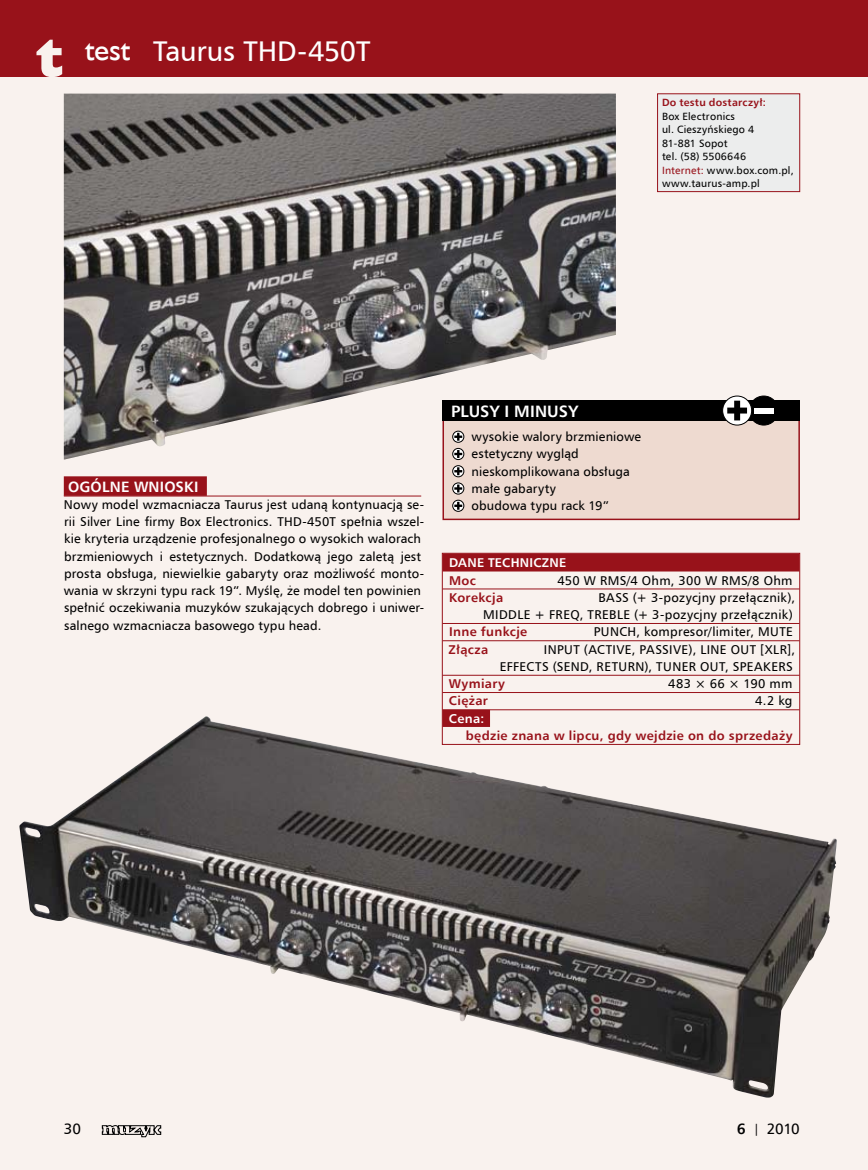
<style>
.page{position:relative;width:868px;height:1170px;background:#fff}
.page>*{position:absolute;margin:0;border:0;box-sizing:border-box;transform-origin:0 0}
.t1{font:28.5px "Humnst 777 EU";letter-spacing:-.01em;color:#fff}
.t2{font:700 16.5px "Humnst 777 EU";letter-spacing:.01em;color:#fff}
.t3{font:700 15px "Humnst 777 EU";letter-spacing:.01em;color:#fff}
.t4{font:15px "Humnst 777 EU";letter-spacing:-.025em;color:#000}
.t5{font:12.75px/17.2px "Humnst 777 EU";letter-spacing:.015em;color:#000}
.t6{font:700 12.75px "Humnst 777 EU";letter-spacing:.025em;color:#98121a}
.t7{font:700 12.75px "Humnst 777 EU";letter-spacing:.02em;color:#fff}
.t8{font:10.5px/13.5px "Humnst 777 EU";letter-spacing:.02em;color:#000}
.t9{font:700 10.5px "Humnst 777 EU";letter-spacing:.025em;color:#98121a}
.s1{font-family:"Humanst 521 X Bd EU";font-size:54px;color:#f9f2ee}
.s2{font-family:"Humanst 521 EU";font-size:30px}
.s3{color:#98121a}
.s4{font-weight:700}
.s5{font-size:12px}
</style>
<div class="page">
<div style="left:0;top:0;width:867px;height:1169px;background:#f9f2ee"></div>
<div style="left:657px;top:94px;width:142px;height:97px;background:#eceded"></div>
<div style="left:657px;top:94px;width:142px;height:98px;border:1px solid #98121a"></div>
<img style="left:64px;top:94px;width:552px;height:365px">
<img style="left:19px;top:716px;width:817px;height:381px">
<div style="left:64px;top:476px;width:143px;height:20px;background:#98121a"></div>
<hr style="left:64px;top:495px;width:357px;height:1px;background:#98121a">
<div style="left:442px;top:553px;width:357px;height:191px;background:#f9f2ee"></div>
<div style="left:442px;top:553px;width:357px;height:18px;background:#98121a"></div>
<hr style="left:442px;top:588px;width:357px;height:1px;background:#98121a">
<hr style="left:442px;top:623px;width:357px;height:1px;background:#98121a">
<hr style="left:442px;top:640px;width:357px;height:1px;background:#98121a">
<hr style="left:442px;top:675px;width:357px;height:1px;background:#98121a">
<hr style="left:442px;top:692px;width:357px;height:1px;background:#98121a">
<hr style="left:442px;top:709px;width:357px;height:1px;background:#98121a">
<div style="left:442px;top:709px;width:48px;height:18px;background:#98121a"></div>
<div style="left:442px;top:553px;width:357px;height:191px;border:1px solid #98121a"></div>
<div style="left:443px;top:420px;width:356px;height:99px;background:#eedad0"></div>
<div style="left:452px;top:431px;width:12px;height:11px;border:1px solid #000;border-radius:50%"></div>
<svg style="left:454px;top:433px;width:8px;height:7px"></svg>
<div style="left:452px;top:448px;width:12px;height:11px;border:1px solid #000;border-radius:50%"></div>
<svg style="left:454px;top:450px;width:8px;height:8px"></svg>
<div style="left:452px;top:465px;width:12px;height:12px;border:1px solid #000;border-radius:50%"></div>
<svg style="left:454px;top:467px;width:8px;height:8px"></svg>
<div style="left:452px;top:482px;width:12px;height:12px;border:1px solid #000;border-radius:50%"></div>
<svg style="left:454px;top:484px;width:8px;height:8px"></svg>
<div style="left:452px;top:500px;width:12px;height:11px;border:1px solid #000;border-radius:50%"></div>
<svg style="left:454px;top:502px;width:8px;height:7px"></svg>
<div style="left:442px;top:419px;width:357px;height:101px;border:2px solid #98121a"></div>
<div style="left:442px;top:400px;width:357px;height:21px;background:#000"></div>
<div style="left:749px;top:396px;width:29px;height:29px;background:#000;border-radius:50%"></div>
<div style="left:748px;top:395px;width:30px;height:30px;border:1px solid #000;border-radius:50%"></div>
<div style="left:753px;top:407px;width:20px;height:6px;background:#fff"></div>
<svg style="left:722px;top:396px;width:29px;height:29px"></svg>
<div style="left:722px;top:395px;width:30px;height:30px;border:1px solid #000;border-radius:50%"></div>
<svg style="left:727px;top:400px;width:20px;height:20px"></svg>
<svg style="left:102px;top:1125px;width:59px;height:11px"></svg>
<div style="left:0;top:0;width:867px;height:77px;background:#98121a"></div>
<h1 class="t1" style="left:37px;top:33px;width:335px"><span class="s1">t</span> <span class="s2">test</span> Taurus THD-450T</h1>
<p class="t9" style="left:662px;top:96px;width:105px">Do testu dostarczył:</p>
<p class="t8" style="left:662px;top:109px;width:133px">Box Electronics<br>ul. Cieszyńskiego 4<br>81-881 Sopot<br>tel. (58) 5506646<br><span class="s3">Internet:</span> www.box.com.pl, www.taurus-amp.pl</p>
<p class="t3" style="left:68px;top:477px;width:132px">OGÓLNE WNIOSKI</p>
<p class="t5" style="left:64px;top:495px;width:362px">Nowy model wzmacniacza Taurus jest udaną kontynuacją se&shy;rii Silver Line firmy Box Electronics. THD-450T spełnia wszel&shy;kie kryteria urządzenie profesjonalnego o wysokich walorach brzmieniowych i estetycznych. Dodatkową jego zaletą jest prosta obsługa, niewielkie gabaryty oraz możliwość monto&shy;wania w skrzyni typu rack 19”. Myślę, że model ten powinien spełnić oczekiwania muzyków szukających dobrego i uniwer&shy;salnego wzmacniacza basowego typu head.</p>
<p class="t2" style="left:451px;top:400px;width:129px">PLUSY I MINUSY</p>
<p class="t5" style="left:471px;top:427px;width:171px">wysokie walory brzmieniowe estetyczny wygląd nieskomplikowana obsługa małe gabaryty<br>obudowa typu rack 19”</p>
<p class="t7" style="left:449px;top:554px;width:119px">DANE TECHNICZNE</p>
<p class="t6" style="left:449px;top:572px;width:29px">Moc</p>
<p class="t5" style="left:557px;top:571px;width:236px">450 W RMS/4 Ohm, 300 W RMS/8 Ohm</p>
<p class="t6" style="left:449px;top:589px;width:55px">Korekcja</p>
<p class="t5" style="left:483px;top:588px;width:313px;text-align:right">BASS (+ 3-pozycjny przełącznik),<br>MIDDLE + FREQ, TREBLE (+ 3-pozycjny przełącznik)</p>
<p class="t6" style="left:449px;top:623px;width:80px">Inne funkcje</p>
<p class="t5" style="left:593px;top:623px;width:201px">PUNCH, kompresor/limiter, MUTE</p>
<p class="t6" style="left:448px;top:641px;width:41px">Złącza</p>
<p class="t5" style="left:499px;top:640px;width:297px;text-align:right">INPUT (ACTIVE, PASSIVE), LINE OUT [XLR],<br>EFFECTS (SEND, RETURN), TUNER OUT, SPEAKERS</p>
<p class="t6" style="left:449px;top:675px;width:58px">Wymiary</p>
<p class="t5" style="left:668px;top:674px;width:126px">483 × 66 × 190 mm</p>
<p class="t6" style="left:449px;top:692px;width:41px">Ciężar</p>
<p class="t5" style="left:755px;top:692px;width:39px">4.2 kg</p>
<p class="t7" style="left:449px;top:710px;width:37px">Cena:</p>
<p class="t6" style="left:465px;top:727px;width:328px">będzie znana w lipcu, gdy wejdzie on do sprzedaży</p>
<p class="t4" style="left:64px;top:1119px;width:19px">30</p>
<p class="t4" style="left:736px;top:1119px;width:64px"><span class="s4">6</span> <span class="s5">|</span> 2010</p>
</div>
